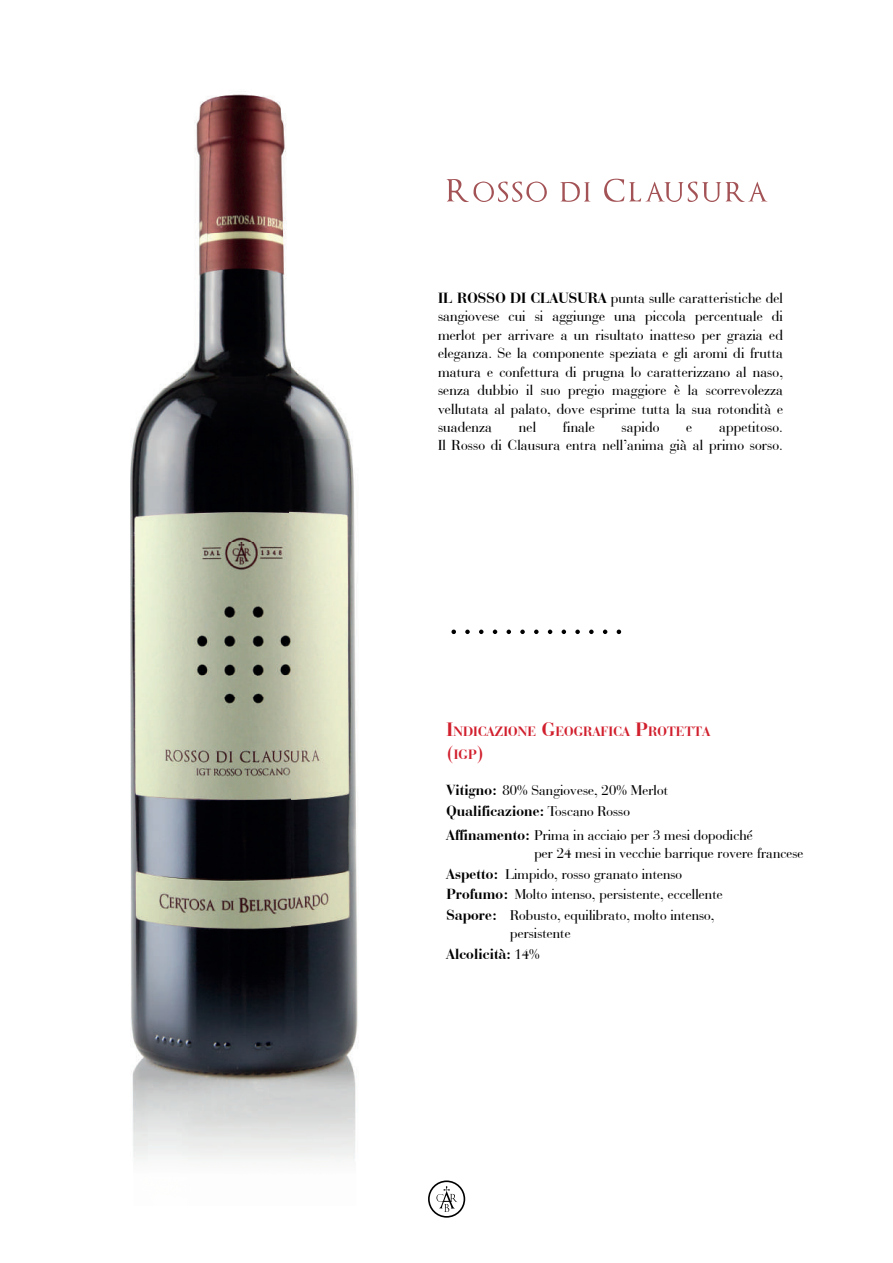
<style>
.page{position:relative;width:893px;height:1263px;background:#fff}
.page>*{position:absolute;margin:0;border:0;box-sizing:border-box;transform-origin:0 0}
.t1{font:15.3px/18.5px "Bauer Bodoni BT";letter-spacing:.01em;color:#000001;text-align:justify}
.t2{font:700 15.15px "Bauer Bodoni BT";letter-spacing:.01em;color:#000001}
.t3{font:15px/21px "Bauer Bodoni BT";letter-spacing:.01em;color:#000001}
.t4{font:700 14.1px/22.5px "Bauer Bodoni BT";letter-spacing:.01em;color:#d11f2d}
.s1{font-weight:700}
.s2{font-size:20.1px}
.s3{font-weight:700;font-size:15.15px}
.s4{font-weight:400;font-size:15px}
</style>
<div class="page">
<svg style="left:451px;top:630px;width:170px;height:4px"></svg>
<svg style="left:428px;top:1180px;width:37px;height:38px"></svg>
<img style="left:130px;top:91px;width:228px;height:1071px">
<svg style="left:446px;top:179px;width:101px;height:23px"></svg>
<svg style="left:560px;top:182px;width:31px;height:20px"></svg>
<svg style="left:604px;top:179px;width:164px;height:23px"></svg>
<p class="t1" style="left:438px;top:288px;width:347px"><span class="s1">IL ROSSO DI CLAUSURA</span> punta sulle caratteristiche del sangiovese cui si aggiunge una piccola percentuale di merlot per arrivare a un risultato inatteso per grazia ed eleganza. Se la componente speziata e gli aromi di frutta matura e confettura di prugna lo caratterizzano al naso, senza dubbio il suo pregio maggiore è la scorrevolezza vellutata al palato, dove esprime tutta la sua rotondità e suadenza</p>
<p class="t1" style="left:519px;top:417px;width:19px">nel</p>
<p class="t1" style="left:563px;top:417px;width:33px">finale</p>
<p class="t1" style="left:622px;top:417px;width:39px">sapido</p>
<p class="t1" style="left:686px;top:417px;width:8px">e</p>
<p class="t1" style="left:438px;top:417px;width:346px;text-align:right">appetitoso.<br>Il Rosso di Clausura entra nell’anima già al primo sorso.</p>
<p class="t4" style="left:446px;top:720px;width:265px"><span class="s2">I</span>NDICAZIONE <span class="s2">G</span>EOGRAFICA <span class="s2">P</span>ROTETTA <span class="s2">(</span>IGP<span class="s2">)</span></p>
<p class="t3" style="left:446px;top:779px;width:223px"><span class="s3">Vitigno:</span> 80% Sangiovese, 20% Merlot</p>
<p class="t2" style="left:446px;top:801px;width:185px">Qualificazione: <span class="s4">Toscano Rosso</span></p>
<p class="t3" style="left:534px;top:825px;width:271px;line-height:18px;text-indent:-88px"><span class="s3">Affinamento:</span> Prima in acciaio per 3 mesi dopodiché<br>per 24 mesi in vecchie barrique rovere francese</p>
<p class="t3" style="left:446px;top:863px;width:237px"><span class="s3">Aspetto:</span> Limpido, rosso granato intenso</p>
<p class="t2" style="left:446px;top:905px;width:52px">Sapore:</p>
<p class="t3" style="left:510px;top:883px;width:214px;text-indent:-64px"><span class="s3">Profumo:</span> Molto intenso, persistente, eccellente<br>Robusto, equilibrato, molto intenso,</p>
<p class="t3" style="left:510px;top:922px;width:62px">persistente</p>
<p class="t2" style="left:446px;top:944px;width:95px">Alcolicità: <span class="s4">14%</span></p>
</div>
